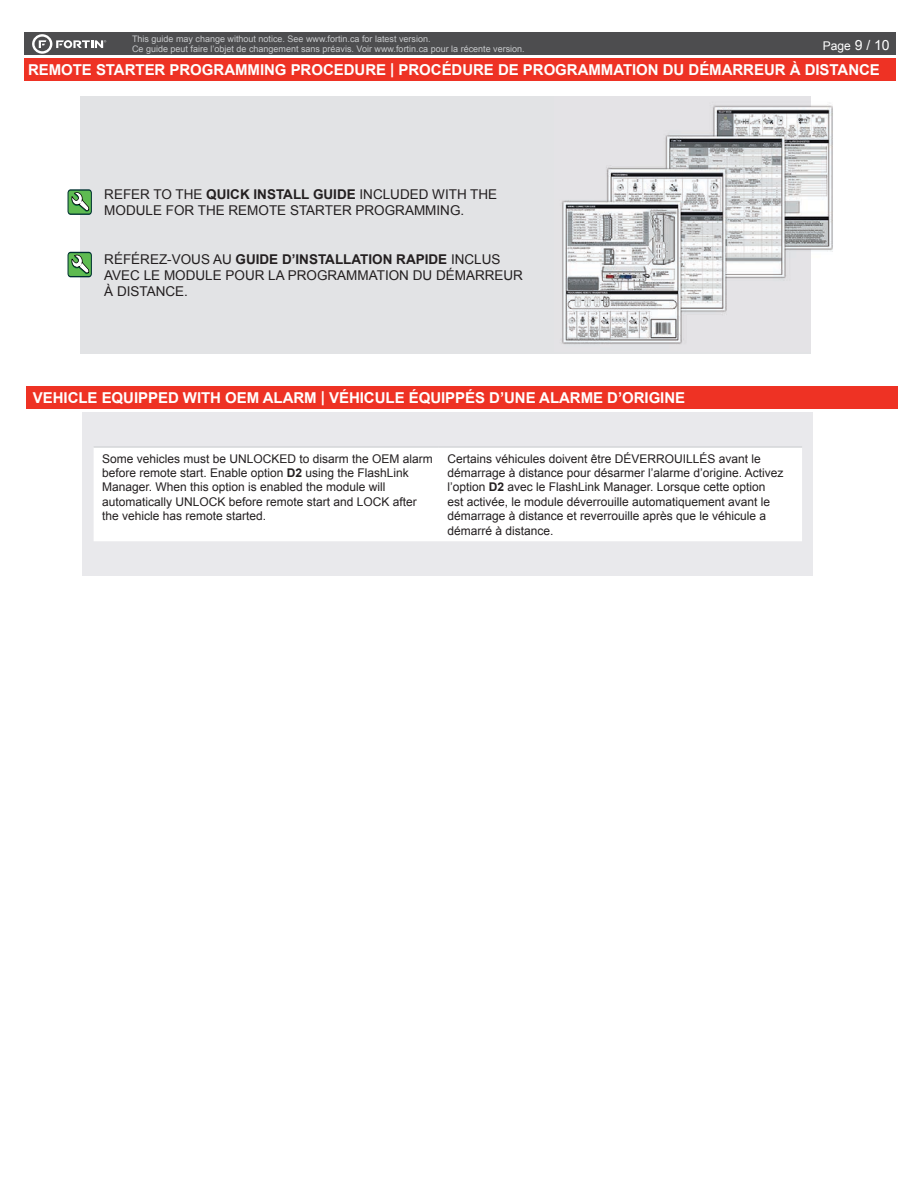
<style>
.page{position:relative;width:918px;height:1188px;background:#fff}
.page>*{position:absolute;margin:0;border:0;box-sizing:border-box;transform-origin:0 0}
.t1{font:700 15px "Arial";letter-spacing:-.005em;color:#fff}
.t2{font:13.5px/16.2px "Arial";color:#231f20}
.t3{font:12px/14.4px "Arial";color:#231f20}
.t4{font:12px "Arial";color:#fff}
.t5{font:9px/9.8px "Arial";color:#c7c9cb}
.s1{font-size:13.95px}
.s2{font-weight:700}
</style>
<div class="page">
<div style="left:24px;top:33px;width:872px;height:22px;background:#4d4d4f"></div>
<div style="left:24px;top:58px;width:872px;height:23px;background:#ee3224"></div>
<svg style="left:32px;top:34px;width:74px;height:20px"></svg>
<div style="left:80px;top:97px;width:731px;height:257px;background:#e2e3e5"></div>
<img style="left:561px;top:104px;width:272px;height:240px">
<svg style="left:68px;top:189px;width:24px;height:26px"></svg>
<svg style="left:68px;top:252px;width:24px;height:25px"></svg>
<div style="left:26px;top:386px;width:871px;height:23px;background:#ee3224"></div>
<div style="left:83px;top:412px;width:730px;height:164px;background:#e9e9ec"></div>
<div style="left:94px;top:448px;width:708px;height:93px;background:#fff"></div>
<hr style="left:94px;top:447px;width:345px;height:1px;background:#c7c9cb">
<hr style="left:439px;top:447px;width:363px;height:1px;background:#c7c9cb">
<p class="t5" style="left:132px;top:34px;width:394px">This guide may change without notice. See www.fortin.ca for latest version.<br>Ce guide peut faire l’objet de changement sans préavis. Voir www.fortin.ca pour la récente version.</p>
<p class="t1" style="left:28px;top:59px;width:853px">REMOTE STARTER PROGRAMMING PROCEDURE | PROCÉDURE DE PROGRAMMATION DU DÉMARREUR À DISTANCE</p>
<p class="t4" style="left:823px;top:38px;width:69px">Page <span class="s1">9 / 10</span></p>
<p class="t2" style="left:104px;top:186px;width:395px">REFER TO THE <span class="s2">QUICK INSTALL GUIDE</span> INCLUDED WITH THE<br>MODULE FOR THE REMOTE STARTER PROGRAMMING.</p>
<p class="t2" style="left:104px;top:251px;width:420px">RÉFÉREZ-VOUS AU <span class="s2">GUIDE D’INSTALLATION RAPIDE</span> INCLUS<br>AVEC LE MODULE POUR LA PROGRAMMATION DU DÉMARREUR<br>À DISTANCE.</p>
<p class="t1" style="left:33px;top:387px;width:654px">VEHICLE EQUIPPED WITH OEM ALARM | VÉHICULE ÉQUIPPÉS D’UNE ALARME D’ORIGINE</p>
<p class="t3" style="left:102px;top:451px;width:332px">Some vehicles must be UNLOCKED to disarm the OEM alarm before remote start. Enable option <span class="s2">D2</span> using the FlashLink Manager. When this option is enabled the module will automatically UNLOCK before remote start and LOCK after the vehicle has remote started.</p>
<p class="t3" style="left:447px;top:451px;width:338px">Certains véhicules doivent être DÉVERROUILLÉS avant le démarrage à distance pour désarmer l’alarme d’origine. Activez l’option <span class="s2">D2</span> avec le FlashLink Manager. Lorsque cette option est activée, le module déverrouille automatiquement avant le démarrage à distance et reverrouille après que le véhicule a démarré à distance.</p>
</div>
